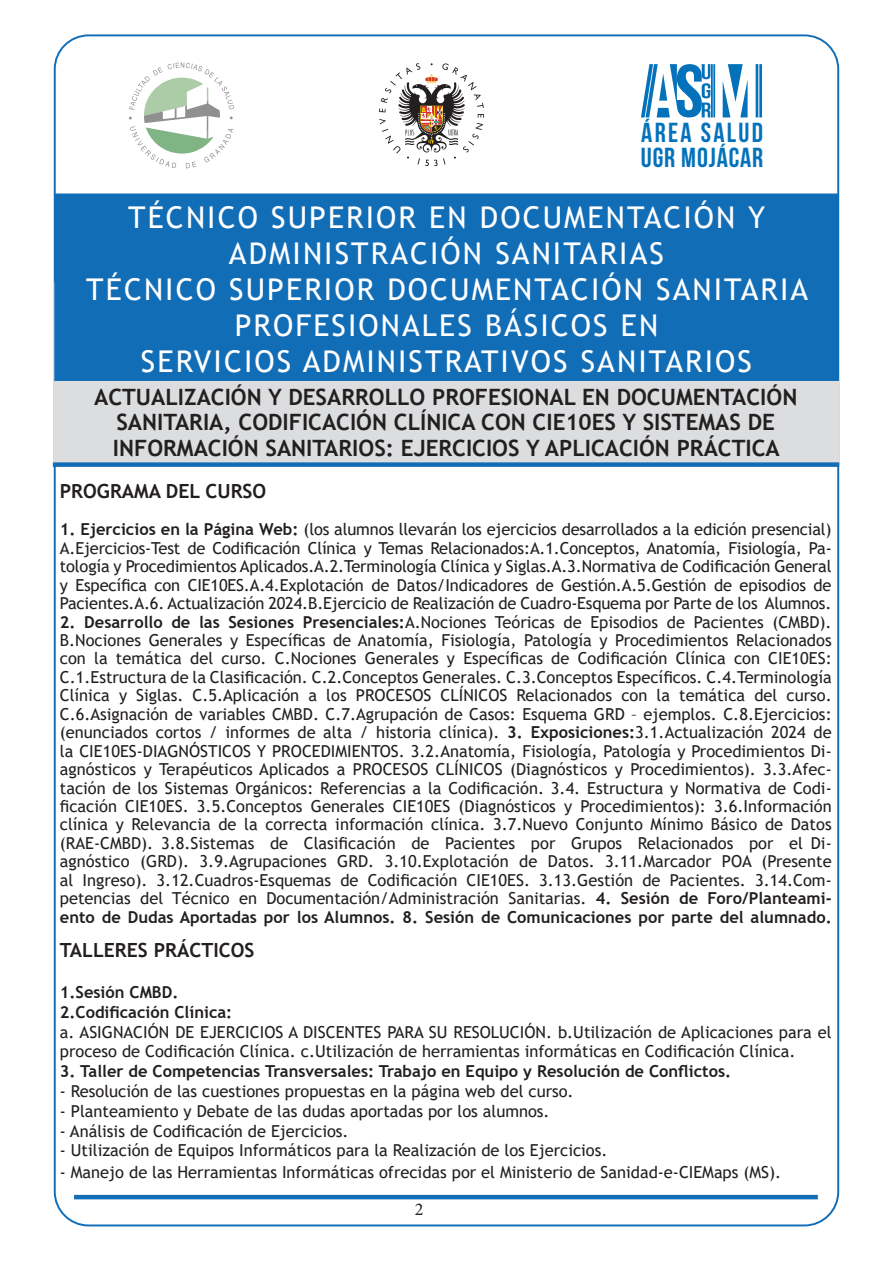
<style>
.page{position:relative;width:893px;height:1263px;background:#fff}
.page>*{position:absolute;margin:0;border:0;box-sizing:border-box;transform-origin:0 0}
.t1{font:30px "Trebuchet MS";letter-spacing:.07em;color:#fff}
.t2{font:27.6px/25.3px "Bebas Neue";letter-spacing:.03em;color:#0472bb}
.t3{font:700 22.5px "Trebuchet MS";color:#231f20}
.t4{font:700 19.5px "Trebuchet MS";color:#231f20}
.t5{font:18px "Minion Pro";color:#231f20}
.t6{font:16.5px/18.5px "Trebuchet MS";color:#231f20;text-align:justify}
.t7{font:700 16.5px "Trebuchet MS";color:#231f20}
.s1{font-weight:700}
</style>
<div class="page">
<hr style="left:74px;top:1195px;width:744px;height:4px;background:#126db7">
<div style="left:54px;top:282px;width:785px;height:180px;background:#dcdddf"></div>
<div style="left:53px;top:462px;width:786px;height:5px;background:#126db7"></div>
<div style="left:54px;top:193px;width:785px;height:188px;background:#126db7;border:2px solid #126db7"></div>
<svg style="left:379px;top:63px;width:105px;height:103px"></svg>
<svg style="left:129px;top:63px;width:105px;height:105px"></svg>
<svg style="left:756px;top:64px;width:6px;height:53px"></svg>
<svg style="left:723px;top:64px;width:25px;height:53px"></svg>
<svg style="left:641px;top:64px;width:74px;height:53px"></svg>
<p class="t2" style="left:641px;top:119px;width:124px">ÁREA SALUD<br>UGR MOJÁCAR</p>
<p class="t1" style="left:128px;top:198px;width:638px">TÉCNICO SUPERIOR EN DOCUMENTACIÓN Y</p>
<p class="t1" style="left:229px;top:234px;width:437px">ADMINISTRACIÓN SANITARIAS</p>
<p class="t1" style="left:86px;top:270px;width:723px">TÉCNICO SUPERIOR DOCUMENTACIÓN SANITARIA</p>
<p class="t1" style="left:235px;top:306px;width:425px">PROFESIONALES BÁSICOS EN</p>
<p class="t1" style="left:141px;top:342px;width:612px">SERVICIOS ADMINISTRATIVOS SANITARIOS</p>
<p class="t3" style="left:94px;top:383px;width:705px">ACTUALIZACIÓN Y DESARROLLO PROFESIONAL EN DOCUMENTACIÓN</p>
<p class="t3" style="left:116px;top:408px;width:660px">SANITARIA, CODIFICACIÓN CLÍNICA CON CIE10ES Y SISTEMAS DE</p>
<p class="t3" style="left:113px;top:434px;width:668px">INFORMACIÓN SANITARIOS: EJERCICIOS Y APLICACIÓN PRÁCTICA</p>
<p class="t4" style="left:60px;top:479px;width:208px">PROGRAMA DEL CURSO</p>
<p class="t6" style="left:60px;top:520px;width:773px"><span class="s1">1. Ejercicios en la Página Web:</span> (los alumnos llevarán los ejercicios desarrollados a la edición presencial)</p>
<p class="t6" style="left:60px;top:538px;width:773px">A.Ejercicios-Test de Codificación Clínica y Temas Relacionados:A.1.Conceptos, Anatomía, Fisiología, Pa&shy;tología y Procedimientos Aplicados.A.2.Terminología Clínica y Siglas.A.3.Normativa de Codificación General y Específica con CIE10ES.A.4.Explotación de Datos/Indicadores de Gestión.A.5.Gestión de episodios de Pacientes.A.6. Actualización 2024.B.Ejercicio de Realización de Cuadro-Esquema por Parte de los Alumnos.</p>
<p class="t6" style="left:60px;top:612px;width:773px"><span class="s1">2. Desarrollo de las Sesiones Presenciales:</span>A.Nociones Teóricas de Episodios de Pacientes (CMBD).<br>B.Nociones Generales y Específicas de Anatomía, Fisiología, Patología y Procedimientos Relacionados con la temática del curso. C.Nociones Generales y Específicas de Codificación Clínica con CIE10ES:<br>C.1.Estructura de la Clasificación. C.2.Conceptos Generales. C.3.Conceptos Específicos. C.4.Terminología Clínica y Siglas. C.5.Aplicación a los PROCESOS CLÍNICOS Relacionados con la temática del curso.<br>C.6.Asignación de variables CMBD. C.7.Agrupación de Casos: Esquema GRD – ejemplos. C.8.Ejercicios: (enunciados cortos / informes de alta / historia clínica). <span class="s1">3. Exposiciones:</span>3.1.Actualización 2024 de la CIE10ES-DIAGNÓSTICOS Y PROCEDIMIENTOS. 3.2.Anatomía, Fisiología, Patología y Procedimientos Di&shy;agnósticos y Terapéuticos Aplicados a PROCESOS CLÍNICOS (Diagnósticos y Procedimientos). 3.3.Afec&shy;tación de los Sistemas Orgánicos: Referencias a la Codificación. 3.4. Estructura y Normativa de Codi&shy;ficación CIE10ES. 3.5.Conceptos Generales CIE10ES (Diagnósticos y Procedimientos): 3.6.Información clínica y Relevancia de la correcta información clínica. 3.7.Nuevo Conjunto Mínimo Básico de Datos (RAE-CMBD). 3.8.Sistemas de Clasificación de Pacientes por Grupos Relacionados por el Di&shy;agnóstico (GRD). 3.9.Agrupaciones GRD. 3.10.Explotación de Datos. 3.11.Marcador POA (Presente al Ingreso). 3.12.Cuadros-Esquemas de Codificación CIE10ES. 3.13.Gestión de Pacientes. 3.14.Com&shy;petencias del Técnico en Documentación/Administración Sanitarias. <span class="s1">4. Sesión de Foro/Planteami&shy;ento de Dudas Aportadas por los Alumnos. 8. Sesión de Comunicaciones por parte del alumnado.</span></p>
<p class="t4" style="left:60px;top:937px;width:196px">TALLERES PRÁCTICOS</p>
<p class="t7" style="left:60px;top:982px;width:120px">1.Sesión CMBD.</p>
<p class="t7" style="left:60px;top:1002px;width:174px">2.Codificación Clínica:</p>
<p class="t6" style="left:60px;top:1022px;width:773px;line-height:19.8px">a. ASIGNACIÓN DE EJERCICIOS A DISCENTES PARA SU RESOLUCIÓN. b.Utilización de Aplicaciones para el proceso de Codificación Clínica. c.Utilización de herramientas informáticas en Codificación Clínica.</p>
<p class="t7" style="left:60px;top:1061px;width:673px">3. Taller de Competencias Transversales: Trabajo en Equipo y Resolución de Conflictos.</p>
<p class="t6" style="left:60px;top:1082px;width:515px">- Resolución de las cuestiones propuestas en la página web del curso.</p>
<p class="t6" style="left:60px;top:1102px;width:491px">- Planteamiento y Debate de las dudas aportadas por los alumnos.</p>
<p class="t6" style="left:60px;top:1121px;width:290px">- Análisis de Codificación de Ejercicios.</p>
<p class="t6" style="left:60px;top:1141px;width:549px">- Utilización de Equipos Informáticos para la Realización de los Ejercicios.</p>
<p class="t6" style="left:60px;top:1163px;width:723px">- Manejo de las Herramientas Informáticas ofrecidas por el Ministerio de Sanidad-e-CIEMaps (MS).</p>
<p class="t5" style="left:415px;top:1197px;width:10px">2</p>
</div>
